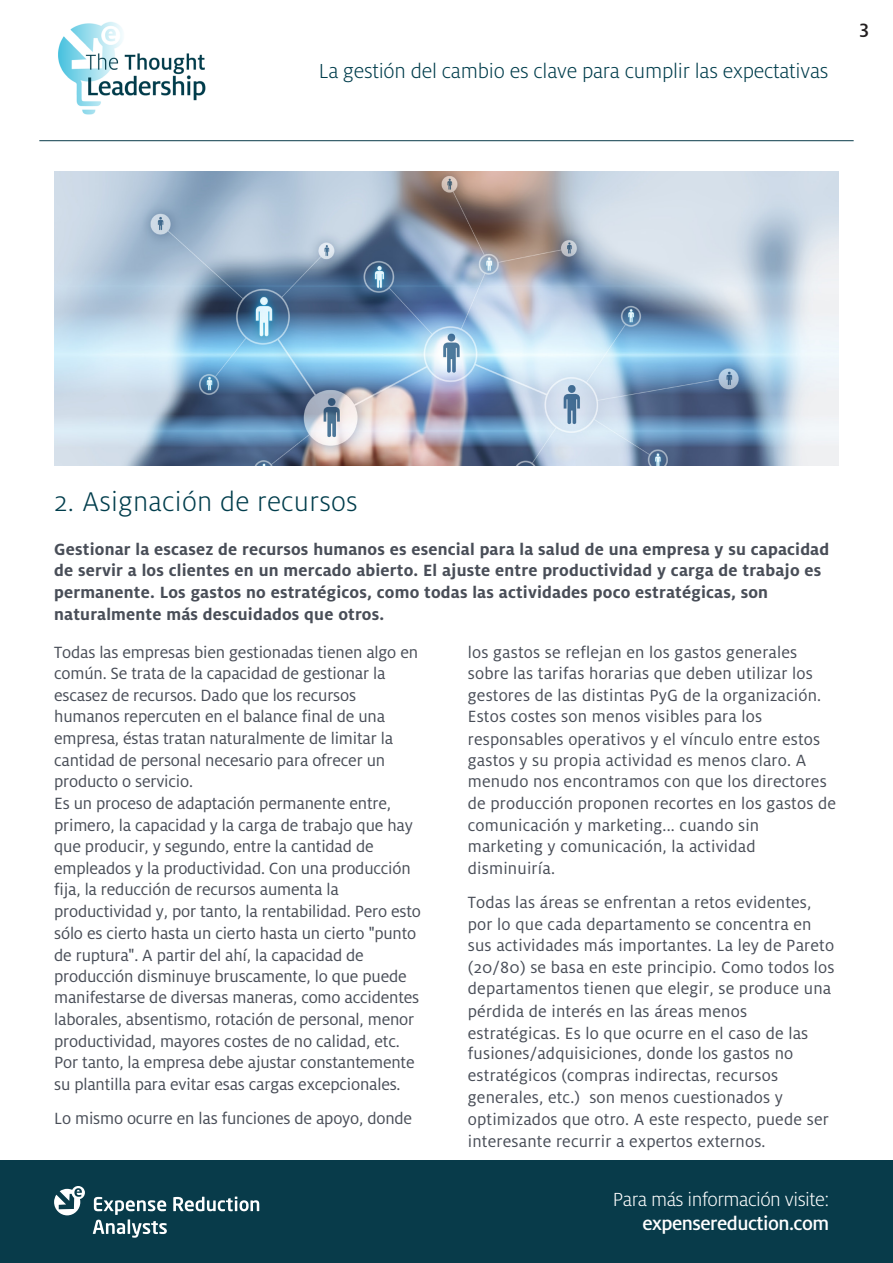
<style>
.page{position:relative;width:893px;height:1263px;background:#fff}
.page>*{position:absolute;margin:0;border:0;box-sizing:border-box;transform-origin:0 0}
.t1{font:300 30px "Milo OT";letter-spacing:.01em;color:#003d4c}
.t2{font:300 22.5px "Milo OT";letter-spacing:-.01em;color:#003d4c}
.t3{font:300 21px "Milo OT";letter-spacing:-.025em;color:#fff}
.t4{font:500 21px "Milo OT";letter-spacing:-.025em;color:#fff}
.t5{font:500 21px "Milo OT";color:#231f20}
.t6{font:18px/21.6px "Milo Pro";letter-spacing:-.01em;color:#494e58}
.t7{font:18px/21.8px "Milo Pro";letter-spacing:.01em;color:#494e58}
.t8{font:700 18px/21.6px "Milo Pro";letter-spacing:.01em;color:#494e58}
</style>
<div class="page">
<img style="left:58px;top:22px;width:148px;height:93px">
<hr style="left:39px;top:140px;width:815px;height:1px;background:#083b4a">
<div style="left:0;top:1161px;width:893px;height:102px;background:#083b4a"></div>
<svg style="left:173px;top:1196px;width:86px;height:15px"></svg>
<svg style="left:93px;top:1197px;width:74px;height:41px"></svg>
<svg style="left:54px;top:1186px;width:31px;height:29px"></svg>
<img style="left:54px;top:171px;width:785px;height:295px">
<p class="t2" style="left:319px;top:57px;width:511px">La gestión del cambio es clave para cumplir las expectativas</p>
<p class="t5" style="left:859px;top:15px;width:11px">3</p>
<p class="t1" style="left:54px;top:485px;width:305px">2. Asignación de recursos</p>
<p class="t8" style="left:54px;top:538px;width:776px">Gestionar la escasez de recursos humanos es esencial para la salud de una empresa y su capacidad de servir a los clientes en un mercado abierto. El ajuste entre productividad y carga de trabajo es permanente. Los gastos no estratégicos, como todas las actividades poco estratégicas, son naturalmente más descuidados que otros.</p>
<p class="t6" style="left:54px;top:641px;width:368px">Todas las empresas bien gestionadas tienen algo en común. Se trata de la capacidad de gestionar la escasez de recursos. Dado que los recursos humanos repercuten en el balance final de una empresa, éstas tratan naturalmente de limitar la cantidad de personal necesario para ofrecer un producto o servicio.<br>Es un proceso de adaptación permanente entre, primero, la capacidad y la carga de trabajo que hay que producir, y segundo, entre la cantidad de empleados y la productividad. Con una producción fija, la reducción de recursos aumenta la productividad y, por tanto, la rentabilidad. Pero esto sólo es cierto hasta un cierto hasta un cierto "punto de ruptura". A partir del ahí, la capacidad de</p>
<p class="t6" style="left:54px;top:965px;width:367px">producción disminuye bruscamente, lo que puede manifestarse de diversas maneras, como accidentes laborales, absentismo, rotación de personal, menor productividad, mayores costes de no calidad, etc.<br>Por tanto, la empresa debe ajustar constantemente su plantilla para evitar esas cargas excepcionales.</p>
<p class="t6" style="left:54px;top:1107px;width:359px">Lo mismo ocurre en las funciones de apoyo, donde</p>
<p class="t7" style="left:468px;top:641px;width:355px">los gastos se reflejan en los gastos generales sobre las tarifas horarias que deben utilizar los gestores de las distintas PyG de la organización.<br>Estos costes son menos visibles para los responsables operativos y el vínculo entre estos</p>
<p class="t7" style="left:468px;top:749px;width:370px">gastos y su propia actividad es menos claro. A menudo nos encontramos con que los directores de producción proponen recortes en los gastos de comunicación y marketing... cuando sin marketing y comunicación, la actividad disminuiría.</p>
<p class="t7" style="left:468px;top:891px;width:368px">Todas las áreas se enfrentan a retos evidentes, por lo que cada departamento se concentra en sus actividades más importantes. La ley de Pareto (20/80) se basa en este principio. Como todos los departamentos tienen que elegir, se produce una pérdida de interés en las áreas menos estratégicas. Es lo que ocurre en el caso de las fusiones/adquisiciones, donde los gastos no estratégicos (compras indirectas, recursos generales, etc.) son menos cuestionados y optimizados que otro. A este respecto, puede ser interesante recurrir a expertos externos.</p>
<p class="t3" style="left:613px;top:1187px;width:218px">Para más información visite:</p>
<p class="t4" style="left:642px;top:1211px;width:188px">expensereduction.com</p>
</div>
